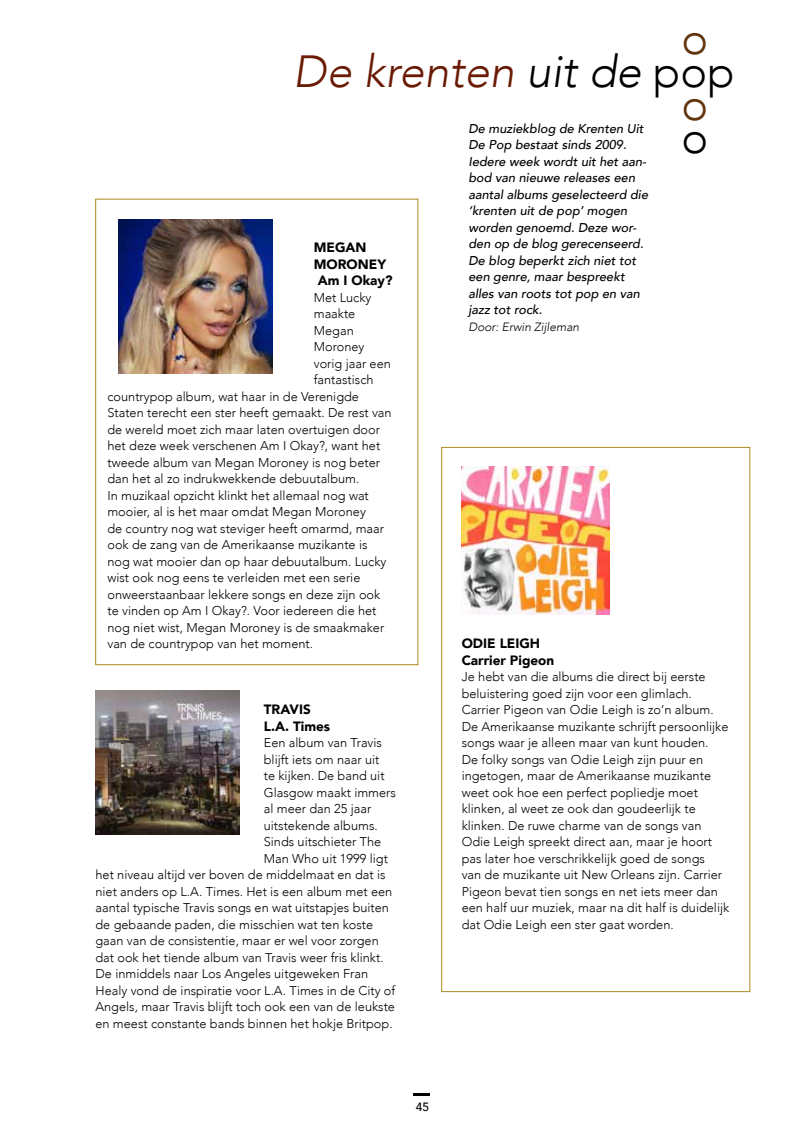
<style>
.page{position:relative;width:800px;height:1127px;background:#fff}
.page>*{position:absolute;margin:0;border:0;box-sizing:border-box;transform-origin:0 0}
.t1{font:italic 300 45px "Avenir";color:#6a1b04}
.t2{font:300 45px/66px "Avenir";color:#61340b}
.t3{font:300 45px "Avenir";color:#000}
.t4{font:900 13.5px/16.5px "Avenir";color:#000}
.t5{font:300 12.75px/16.5px "Avenir";color:#000}
.t6{font:italic 500 12.75px/16.5px "Avenir";color:#000}
.t7{font:italic 300 12px "Avenir";color:#000}
.t8{font:500 12px "Avenir";color:#000}
.s1{color:#000}
.s2{font-style:normal;color:#000}
</style>
<div class="page">
<svg style="left:413px;top:1093px;width:17px;height:2px"></svg>
<div style="left:95px;top:199px;width:323px;height:466px;border:1px solid #ad8922"></div>
<img style="left:119px;top:219px;width:154px;height:155px">
<img style="left:95px;top:691px;width:144px;height:144px">
<div style="left:441px;top:447px;width:308px;height:545px;border:1px solid #ad8922"></div>
<img style="left:462px;top:467px;width:147px;height:147px">
<h1 class="t2" style="left:681px;top:6px;width:28px">o o</h1>
<h1 class="t3" style="left:681px;top:111px;width:28px">o</h1>
<h1 class="t1" style="left:293px;top:45px;width:443px">De krenten <span class="s1">uit de</span> <span class="s2">pop</span></h1>
<p class="t6" style="left:468px;top:120px;width:181px">De muziekblog de Krenten Uit<br>De Pop bestaat sinds 2009.<br>Iedere week wordt uit het aan&shy;bod van nieuwe releases een aantal albums geselecteerd die ‘krenten uit de pop’ mogen worden genoemd. Deze wor&shy;den op de blog gerecenseerd.<br>De blog beperkt zich niet tot een genre, maar bespreekt alles van roots tot pop en van jazz tot rock.</p>
<p class="t7" style="left:468px;top:319px;width:112px">Door: Erwin Zijleman</p>
<p class="t4" style="left:314px;top:239px;width:80px">MEGAN<br>MORONEY<br>Am I Okay?</p>
<p class="t5" style="left:314px;top:289px;width:59px">Met Lucky</p>
<p class="t5" style="left:314px;top:306px;width:43px">maakte</p>
<p class="t5" style="left:314px;top:322px;width:41px">Megan</p>
<p class="t5" style="left:314px;top:339px;width:52px">Moroney</p>
<p class="t5" style="left:314px;top:355px;width:79px">vorig jaar een</p>
<p class="t5" style="left:314px;top:372px;width:61px">fantastisch</p>
<p class="t5" style="left:107px;top:388px;width:253px">countrypop album, wat haar in de Verenigde</p>
<p class="t5" style="left:107px;top:405px;width:285px">Staten terecht een ster heeft gemaakt. De rest van</p>
<p class="t5" style="left:107px;top:421px;width:274px">de wereld moet zich maar laten overtuigen door</p>
<p class="t5" style="left:107px;top:438px;width:274px">het deze week verschenen Am I Okay?, want het</p>
<p class="t5" style="left:107px;top:454px;width:274px">tweede album van Megan Moroney is nog beter</p>
<p class="t5" style="left:107px;top:471px;width:253px">dan het al zo indrukwekkende debuutalbum.</p>
<p class="t5" style="left:107px;top:487px;width:263px">In muzikaal opzicht klinkt het allemaal nog wat</p>
<p class="t5" style="left:107px;top:504px;width:260px">mooier, al is het maar omdat Megan Moroney</p>
<p class="t5" style="left:107px;top:520px;width:278px">de country nog wat steviger heeft omarmd, maar</p>
<p class="t5" style="left:107px;top:537px;width:261px">ook de zang van de Amerikaanse muzikante is</p>
<p class="t5" style="left:107px;top:553px;width:280px">nog wat mooier dan op haar debuutalbum. Lucky</p>
<p class="t5" style="left:107px;top:570px;width:254px">wist ook nog eens te verleiden met een serie</p>
<p class="t5" style="left:107px;top:586px;width:274px">onweerstaanbaar lekkere songs en deze zijn ook</p>
<p class="t5" style="left:107px;top:603px;width:270px">te vinden op Am I Okay?. Voor iedereen die het</p>
<p class="t5" style="left:107px;top:619px;width:278px">nog niet wist, Megan Moroney is de smaakmaker</p>
<p class="t5" style="left:107px;top:636px;width:207px">van de countrypop van het moment.</p>
<p class="t4" style="left:461px;top:635px;width:94px">ODIE LEIGH<br>Carrier Pigeon</p>
<p class="t5" style="left:461px;top:669px;width:269px">Je hebt van die albums die direct bij eerste beluistering goed zijn voor een glimlach.<br>Carrier Pigeon van Odie Leigh is zo’n album.<br>De Amerikaanse muzikante schrijft persoonlijke songs waar je alleen maar van kunt houden.<br>De folky songs van Odie Leigh zijn puur en ingetogen, maar de Amerikaanse muzikante weet ook hoe een perfect popliedje moet klinken, al weet ze ook dan goudeerlijk te klinken. De ruwe charme van de songs van Odie Leigh spreekt direct aan, maar je hoort pas later hoe verschrikkelijk goed de songs<br>van de muzikante uit New Orleans zijn. Carrier Pigeon bevat tien songs en net iets meer dan een half uur muziek, maar na dit half is duidelijk dat Odie Leigh een ster gaat worden.</p>
<p class="t4" style="left:264px;top:701px;width:68px">TRAVIS<br>L.A. Times</p>
<p class="t5" style="left:264px;top:735px;width:120px">Een album van Travis</p>
<p class="t5" style="left:264px;top:751px;width:117px">blijft iets om naar uit</p>
<p class="t5" style="left:264px;top:768px;width:122px">te kijken. De band uit</p>
<p class="t5" style="left:264px;top:784px;width:134px">Glasgow maakt immers</p>
<p class="t5" style="left:264px;top:801px;width:109px">al meer dan 25 jaar</p>
<p class="t5" style="left:264px;top:817px;width:115px">uitstekende albums.</p>
<p class="t5" style="left:264px;top:834px;width:119px">Sinds uitschieter The</p>
<p class="t5" style="left:264px;top:850px;width:126px">Man Who uit 1999 ligt</p>
<p class="t5" style="left:95px;top:867px;width:291px">het niveau altijd ver boven de middelmaat en dat is</p>
<p class="t5" style="left:95px;top:883px;width:298px">niet anders op L.A. Times. Het is een album met een</p>
<p class="t5" style="left:95px;top:900px;width:295px">aantal typische Travis songs en wat uitstapjes buiten</p>
<p class="t5" style="left:95px;top:916px;width:279px">de gebaande paden, die misschien wat ten koste</p>
<p class="t5" style="left:95px;top:933px;width:285px">gaan van de consistentie, maar er wel voor zorgen</p>
<p class="t5" style="left:95px;top:949px;width:289px">dat ook het tiende album van Travis weer fris klinkt.</p>
<p class="t5" style="left:95px;top:966px;width:274px">De inmiddels naar Los Angeles uitgeweken Fran</p>
<p class="t5" style="left:95px;top:982px;width:301px">Healy vond de inspiratie voor L.A. Times in de City of</p>
<p class="t5" style="left:95px;top:999px;width:301px">Angels, maar Travis blijft toch ook een van de leukste</p>
<p class="t5" style="left:95px;top:1015px;width:298px">en meest constante bands binnen het hokje Britpop.</p>
<p class="t8" style="left:416px;top:1096px;width:15px">45</p>
</div>
